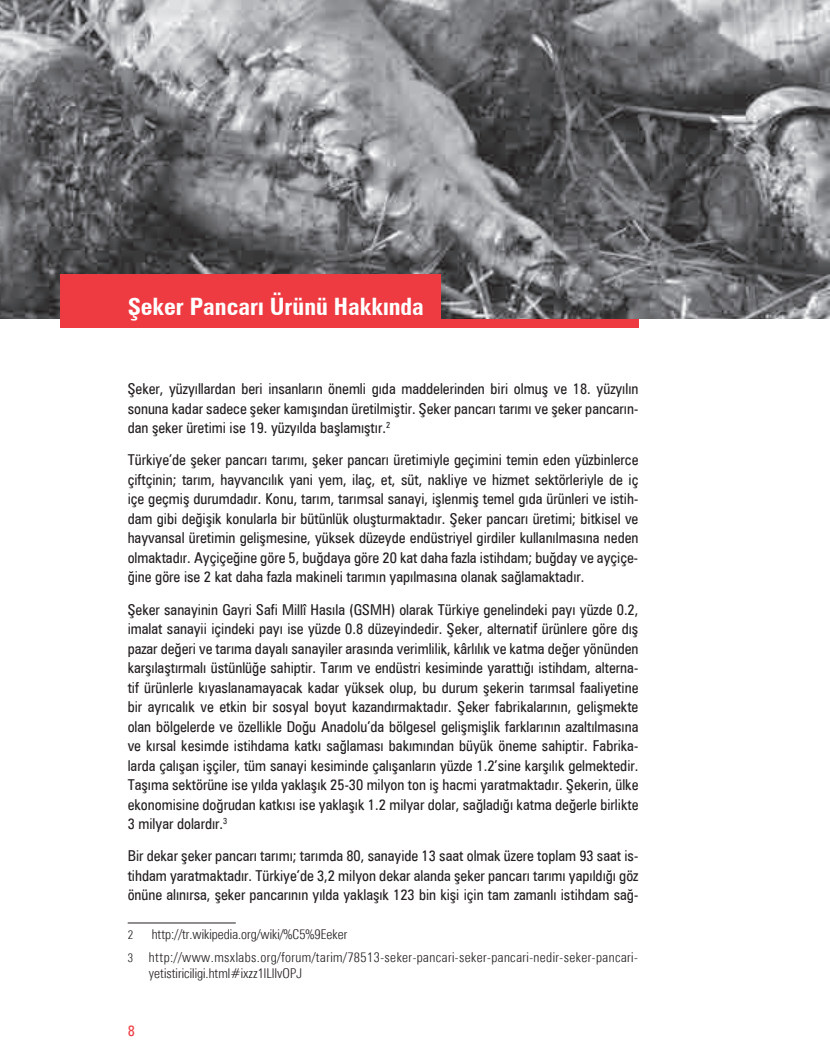
<style>
.page{position:relative;width:830px;height:1063px;background:#fff}
.page>*{position:absolute;margin:0;border:0;box-sizing:border-box;transform-origin:0 0}
.t1{font:700 condensed 24px "Zurich BT";color:#fff}
.t2{font:condensed 15px/19.5px "Zurich BT";color:#231f20;text-align:justify}
.t3{font:condensed 15px "Zurich BT";color:#ee3a41}
.t4{font:300 condensed 13.5px/22.6px "Zurich BT";letter-spacing:.03em;color:#231f20}
.t5{font:300 condensed 13.5px "Zurich BT";color:#231f20}
.t6{font:300 condensed 12px "Zurich BT";color:#231f20}
.s1{font-size:12px}
</style>
<div class="page">
<hr style="left:128px;top:923px;width:108px;height:1px;background:#231f20">
<div style="left:166px;top:274px;width:472px;height:53px;background:#ee3a41"></div>
<img style="left:0;top:0;width:829px;height:319px">
<div style="left:60px;top:274px;width:380px;height:53px;background:#ee3a41"></div>
<h1 class="t1" style="left:128px;top:292px;width:297px">Şeker Pancarı Ürünü Hakkında</h1>
<p class="t2" style="left:128px;top:379px;width:512px">Şeker, yüzyıllardan beri insanların önemli gıda maddelerinden biri olmuş ve 18. yüzyılın sonuna kadar sadece şeker kamışından üretilmiştir. Şeker pancarı tarımı ve şeker pancarın&shy;dan şeker üretimi ise 19. yüzyılda başlamıştır.<sup>2</sup></p>
<p class="t2" style="left:128px;top:450px;width:512px">Türkiye’de şeker pancarı tarımı, şeker pancarı üretimiyle geçimini temin eden yüzbinlerce çiftçinin; tarım, hayvancılık yani yem, ilaç, et, süt, nakliye ve hizmet sektörleriyle de iç içe geçmiş durumdadır. Konu, tarım, tarımsal sanayi, işlenmiş temel gıda ürünleri ve istih&shy;dam gibi değişik konularla bir bütünlük oluşturmaktadır. Şeker pancarı üretimi; bitkisel ve hayvansal üretimin gelişmesine, yüksek düzeyde endüstriyel girdiler kullanılmasına neden olmaktadır. Ayçiçeğine göre 5, buğdaya göre 20 kat daha fazla istihdam; buğday ve ayçiçe&shy;ğine göre ise 2 kat daha fazla makineli tarımın yapılmasına olanak sağlamaktadır.</p>
<p class="t2" style="left:128px;top:599px;width:512px">Şeker sanayinin Gayri Safi Millî Hasıla (GSMH) olarak Türkiye genelindeki payı yüzde 0.2, imalat sanayii içindeki payı ise yüzde 0.8 düzeyindedir. Şeker, alternatif ürünlere göre dış pazar değeri ve tarıma dayalı sanayiler arasında verimlilik, kârlılık ve katma değer yönünden karşılaştırmalı üstünlüğe sahiptir. Tarım ve endüstri kesiminde yarattığı istihdam, alterna&shy;tif ürünlerle kıyaslanamayacak kadar yüksek olup, bu durum şekerin tarımsal faaliyetine bir ayrıcalık ve etkin bir sosyal boyut kazandırmaktadır. Şeker fabrikalarının, gelişmekte olan bölgelerde ve özellikle Doğu Anadolu’da bölgesel gelişmişlik farklarının azaltılmasına ve kırsal kesimde istihdama katkı sağlaması bakımından büyük öneme sahiptir. Fabrika&shy;larda çalışan işçiler, tüm sanayi kesiminde çalışanların yüzde 1.2’sine karşılık gelmektedir.<br>Taşıma sektörüne ise yılda yaklaşık 25-30 milyon ton iş hacmi yaratmaktadır. Şekerin, ülke ekonomisine doğrudan katkısı ise yaklaşık 1.2 milyar dolar, sağladığı katma değerle birlikte 3 milyar dolardır.<sup>3</sup></p>
<p class="t2" style="left:128px;top:846px;width:512px">Bir dekar şeker pancarı tarımı; tarımda 80, sanayide 13 saat olmak üzere toplam 93 saat is&shy;tihdam yaratmaktadır. Türkiye’de 3,2 milyon dekar alanda şeker pancarı tarımı yapıldığı göz önüne alınırsa, şeker pancarının yılda yaklaşık 123 bin kişi için tam zamanlı istihdam sağ-</p>
<p class="t6" style="left:128px;top:928px;width:7px">2</p>
<p class="t4" style="left:128px;top:923px;width:511px;text-indent:24px">http://tr.wikipedia.org/wiki/%C5%9Eeker<br><span class="s1">3</span> http://www.msxlabs.org/forum/tarim/78513-seker-pancari-seker-pancari-nedir-seker-pancari-</p>
<p class="t5" style="left:149px;top:965px;width:154px">yetistiriciligi.html#ixzz1lLIIvOPJ</p>
<p class="t3" style="left:128px;top:1022px;width:9px">8</p>
</div>
